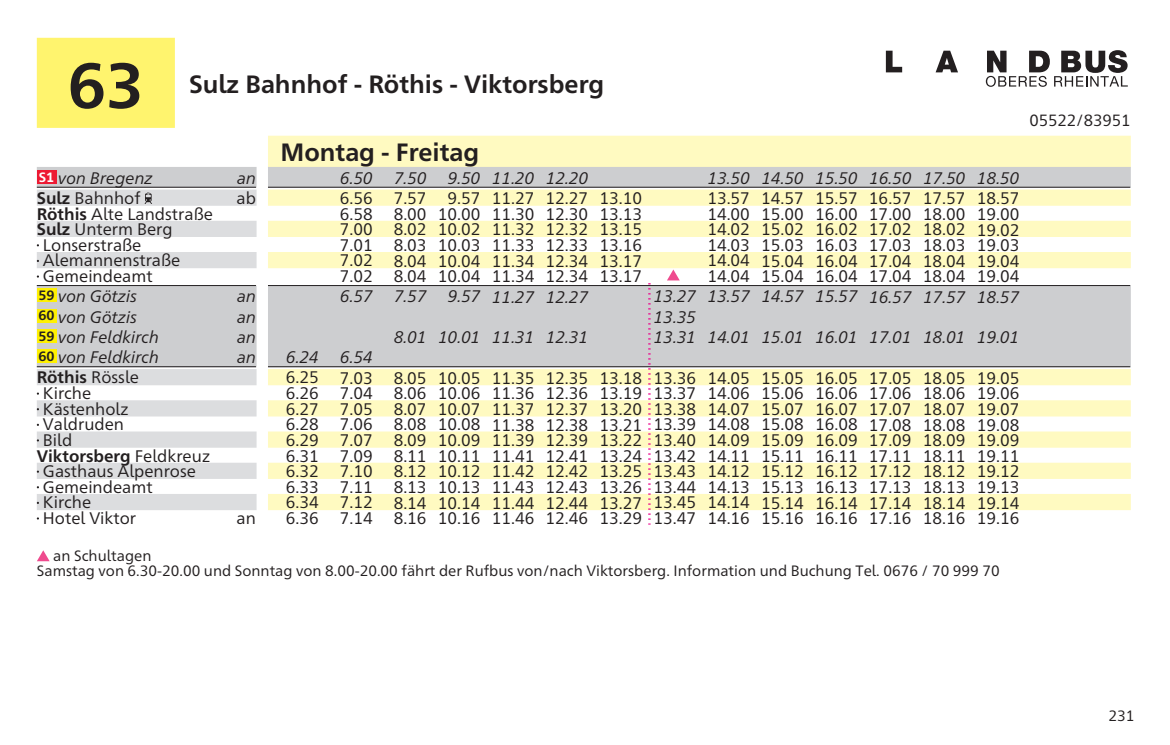
<style>
.page{position:relative;width:1170px;height:745px;background:#fff}
.page>*{position:absolute;margin:0;border:0;box-sizing:border-box;transform-origin:0 0}
.t1{font:700 63.75px "Neue Frutiger VVV";color:#231f20}
.t2{font:700 25px "Neue Frutiger VVV";color:#231f20}
.t3{font:16.75px/15.5px "Neue Frutiger VVV";color:#231f20;text-align:justify}
.t4{font:italic 16.75px/20.2px "Neue Frutiger VVV";color:#231f20;text-align:justify}
.t5{font:700 16.75px "Neue Frutiger VVV";color:#231f20}
.t6{font:16.25px "Neue Frutiger VVV";color:#231f20}
.t7{font:15px/15px "Neue Frutiger VVV";color:#231f20}
.t8{font:15px "Neue Frutiger 1450 for VV";color:#231f20}
.s1{font-weight:700;font-style:normal;font-size:13.5px;color:#fff}
.s2{font-weight:700}
.s3{font-weight:700;font-style:normal;font-size:13.5px}
.s4{font-weight:400}
</style>
<div class="page">
<div style="left:37px;top:221px;width:219px;height:16px;background:#dcdddf"></div>
<svg style="left:37px;top:286px;width:219px;height:99px;background:#cfd0d2"></svg>
<svg style="left:268px;top:136px;width:862px;height:70px;background:#efecc6"></svg>
<div style="left:268px;top:221px;width:862px;height:16px;background:#fffac1"></div>
<hr style="left:37px;top:285px;width:219px;height:1px;background:#231f20">
<hr style="left:37px;top:366px;width:219px;height:1px;background:#231f20">
<hr style="left:268px;top:187px;width:862px;height:1px;background:#231f20">
<div style="left:37px;top:38px;width:138px;height:90px;background:#fff46e"></div>
<svg style="left:885px;top:51px;width:17px;height:21px"></svg>
<svg style="left:935px;top:51px;width:22px;height:21px"></svg>
<svg style="left:985px;top:50px;width:142px;height:37px"></svg>
<svg style="left:37px;top:167px;width:219px;height:39px;background:#d1cbcd"></svg>
<div style="left:37px;top:252px;width:219px;height:16px;background:#dcdddf"></div>
<div style="left:37px;top:288px;width:19px;height:14px;background:#fff101"></div>
<div style="left:37px;top:309px;width:19px;height:13px;background:#fff101"></div>
<div style="left:37px;top:329px;width:19px;height:13px;background:#fff101"></div>
<div style="left:37px;top:349px;width:19px;height:14px;background:#fff101"></div>
<div style="left:37px;top:400px;width:219px;height:16px;background:#dcdddf"></div>
<div style="left:37px;top:431px;width:219px;height:16px;background:#dcdddf"></div>
<div style="left:37px;top:463px;width:219px;height:15px;background:#dcdddf"></div>
<svg style="left:37px;top:486px;width:219px;height:24px"></svg>
<svg style="left:268px;top:252px;width:862px;height:272px"></svg>
<svg style="left:37px;top:550px;width:13px;height:11px"></svg>
<h1 class="t1" style="left:68px;top:59px;width:77px">63</h1>
<h2 class="t2" style="left:189px;top:74px;width:416px">Sulz Bahnhof - Röthis - Viktorsberg</h2>
<h2 class="t2" style="left:280px;top:142px;width:200px">Montag - Freitag</h2>
<p class="t4" style="left:340px;top:169px;width:34px">6.50</p>
<p class="t3" style="left:340px;top:192px;width:34px">6.56<br>6.58<br>7.00<br>7.01<br>7.02<br>7.02</p>
<p class="t4" style="left:340px;top:287px;width:34px">6.57</p>
<p class="t4" style="left:707px;top:169px;width:44px">13.50</p>
<p class="t3" style="left:707px;top:192px;width:44px">13.57<br>14.00<br>14.02<br>14.03<br>14.04<br>14.04</p>
<p class="t4" style="left:707px;top:287px;width:44px">13.57</p>
<p class="t4" style="left:707px;top:328px;width:44px">14.01</p>
<p class="t3" style="left:707px;top:371px;width:44px">14.05<br>14.06<br>14.07<br>14.08<br>14.09<br>14.11<br>14.12<br>14.13<br>14.14<br>14.16</p>
<p class="t4" style="left:394px;top:169px;width:34px">7.50</p>
<p class="t3" style="left:393px;top:192px;width:34px">7.57<br>8.00<br>8.02<br>8.03<br>8.04<br>8.04</p>
<p class="t4" style="left:394px;top:287px;width:34px">7.57</p>
<p class="t4" style="left:394px;top:328px;width:34px">8.01</p>
<p class="t3" style="left:393px;top:371px;width:34px">8.05<br>8.06<br>8.07<br>8.08<br>8.09<br>8.11<br>8.12<br>8.13<br>8.14<br>8.16</p>
<p class="t4" style="left:761px;top:169px;width:44px">14.50</p>
<p class="t3" style="left:761px;top:192px;width:44px">14.57<br>15.00<br>15.02<br>15.03<br>15.04<br>15.04</p>
<p class="t4" style="left:761px;top:287px;width:44px">14.57</p>
<p class="t4" style="left:761px;top:328px;width:44px">15.01</p>
<p class="t3" style="left:761px;top:371px;width:44px">15.05<br>15.06<br>15.07<br>15.08<br>15.09<br>15.11<br>15.12<br>15.13<br>15.14<br>15.16</p>
<p class="t4" style="left:448px;top:169px;width:34px">9.50</p>
<p class="t3" style="left:438px;top:192px;width:44px;text-align:center">9.57<br>10.00<br>10.02<br>10.03<br>10.04<br>10.04</p>
<p class="t4" style="left:448px;top:288px;width:34px">9.57</p>
<p class="t4" style="left:438px;top:328px;width:44px">10.01</p>
<p class="t3" style="left:438px;top:371px;width:44px">10.05<br>10.06<br>10.07<br>10.08<br>10.09<br>10.11<br>10.12<br>10.13<br>10.14<br>10.16</p>
<p class="t4" style="left:815px;top:169px;width:44px">15.50</p>
<p class="t3" style="left:815px;top:192px;width:44px">15.57<br>16.00<br>16.02<br>16.03<br>16.04<br>16.04</p>
<p class="t4" style="left:815px;top:288px;width:44px">15.57</p>
<p class="t4" style="left:815px;top:328px;width:44px">16.01</p>
<p class="t3" style="left:815px;top:371px;width:44px">16.05<br>16.06<br>16.07<br>16.08<br>16.09<br>16.11<br>16.12<br>16.13<br>16.14<br>16.16</p>
<p class="t4" style="left:39px;top:169px;width:115px"><span class="s1">S1</span> von Bregenz</p>
<p class="t4" style="left:237px;top:169px;width:20px">an</p>
<p class="t3" style="left:37px;top:191px;width:105px"><span class="s2">Sulz</span> Bahnhof</p>
<p class="t3" style="left:236px;top:191px;width:21px">ab</p>
<p class="t3" style="left:37px;top:207px;width:178px"><span class="s2">Röthis</span> Alte Landstraße</p>
<p class="t3" style="left:37px;top:223px;width:137px"><span class="s2">Sulz</span> Unterm Berg</p>
<p class="t3" style="left:43px;top:238px;width:100px">Lonserstraße</p>
<p class="t3" style="left:43px;top:254px;width:139px">Alemannenstraße</p>
<p class="t3" style="left:43px;top:269px;width:111px">Gemeindeamt</p>
<p class="t4" style="left:38px;top:287px;width:100px"><span class="s3">59</span> von Götzis</p>
<p class="t4" style="left:237px;top:287px;width:20px">an</p>
<p class="t4" style="left:38px;top:308px;width:100px"><span class="s3">60</span> von Götzis</p>
<p class="t4" style="left:237px;top:308px;width:20px">an</p>
<p class="t4" style="left:38px;top:328px;width:122px"><span class="s3">59</span> von Feldkirch</p>
<p class="t4" style="left:237px;top:328px;width:20px">an</p>
<p class="t4" style="left:38px;top:348px;width:122px"><span class="s3">60</span> von Feldkirch</p>
<p class="t4" style="left:237px;top:348px;width:20px">an</p>
<p class="t5" style="left:37px;top:370px;width:104px">Röthis <span class="s4">Rössle</span></p>
<p class="t3" style="left:43px;top:386px;width:50px">Kirche</p>
<p class="t3" style="left:43px;top:402px;width:87px">Kästenholz</p>
<p class="t3" style="left:43px;top:418px;width:83px">Valdruden</p>
<p class="t3" style="left:43px;top:433px;width:31px">Bild</p>
<p class="t5" style="left:37px;top:448px;width:175px">Viktorsberg <span class="s4">Feldkreuz</span></p>
<p class="t3" style="left:43px;top:464px;width:155px">Gasthaus Alpenrose</p>
<p class="t3" style="left:43px;top:480px;width:111px">Gemeindeamt</p>
<p class="t3" style="left:43px;top:496px;width:50px">Kirche</p>
<p class="t3" style="left:43px;top:511px;width:95px">Hotel Viktor</p>
<p class="t3" style="left:236px;top:511px;width:21px">an</p>
<p class="t4" style="left:492px;top:169px;width:44px">11.20</p>
<p class="t3" style="left:491px;top:192px;width:44px">11.27<br>11.30<br>11.32<br>11.33<br>11.34<br>11.34</p>
<p class="t4" style="left:492px;top:288px;width:44px">11.27</p>
<p class="t4" style="left:492px;top:328px;width:44px">11.31</p>
<p class="t3" style="left:491px;top:371px;width:44px">11.35<br>11.36<br>11.37<br>11.38<br>11.39<br>11.41<br>11.42<br>11.43<br>11.44<br>11.46</p>
<p class="t4" style="left:869px;top:169px;width:44px">16.50</p>
<p class="t3" style="left:868px;top:192px;width:44px">16.57<br>17.00<br>17.02<br>17.03<br>17.04<br>17.04</p>
<p class="t4" style="left:869px;top:288px;width:44px">16.57</p>
<p class="t4" style="left:869px;top:328px;width:44px">17.01</p>
<p class="t3" style="left:868px;top:371px;width:44px">17.05<br>17.06<br>17.07<br>17.08<br>17.09<br>17.11<br>17.12<br>17.13<br>17.14<br>17.16</p>
<p class="t4" style="left:546px;top:169px;width:44px">12.20</p>
<p class="t3" style="left:545px;top:192px;width:44px">12.27<br>12.30<br>12.32<br>12.33<br>12.34<br>12.34</p>
<p class="t4" style="left:546px;top:288px;width:44px">12.27</p>
<p class="t4" style="left:546px;top:328px;width:44px">12.31</p>
<p class="t3" style="left:545px;top:371px;width:44px">12.35<br>12.36<br>12.37<br>12.38<br>12.39<br>12.41<br>12.42<br>12.43<br>12.44<br>12.46</p>
<p class="t4" style="left:923px;top:169px;width:44px">17.50</p>
<p class="t3" style="left:922px;top:192px;width:44px">17.57<br>18.00<br>18.02<br>18.03<br>18.04<br>18.04</p>
<p class="t4" style="left:923px;top:288px;width:44px">17.57</p>
<p class="t4" style="left:923px;top:328px;width:44px">18.01</p>
<p class="t3" style="left:922px;top:371px;width:44px">18.05<br>18.06<br>18.07<br>18.08<br>18.09<br>18.11<br>18.12<br>18.13<br>18.14<br>18.16</p>
<p class="t4" style="left:977px;top:169px;width:44px">18.50</p>
<p class="t3" style="left:976px;top:192px;width:44px">18.57<br>19.00<br>19.02<br>19.03<br>19.04<br>19.04</p>
<p class="t4" style="left:977px;top:288px;width:44px">18.57</p>
<p class="t4" style="left:977px;top:328px;width:44px">19.01</p>
<p class="t3" style="left:976px;top:371px;width:44px">19.05<br>19.06<br>19.07<br>19.08<br>19.09<br>19.11<br>19.12<br>19.13<br>19.14<br>19.16</p>
<p class="t7" style="left:37px;top:549px;width:964px;text-indent:16px">an Schultagen<br>Samstag von 6.30-20.00 und Sonntag von 8.00-20.00 fährt der Rufbus von/nach Viktorsberg. Information und Buchung Tel. 0676 / 70 999 70</p>
<p class="t3" style="left:599px;top:192px;width:44px">13.10<br>13.13<br>13.15<br>13.16<br>13.17<br>13.17</p>
<p class="t4" style="left:654px;top:287px;width:44px">13.27<br>13.35<br>13.31</p>
<p class="t3" style="left:653px;top:371px;width:44px">13.36<br>13.37<br>13.38<br>13.39<br>13.40<br>13.42<br>13.43<br>13.44<br>13.45<br>13.47</p>
<p class="t4" style="left:286px;top:348px;width:34px">6.24</p>
<p class="t3" style="left:286px;top:371px;width:34px">6.25<br>6.26<br>6.27<br>6.28<br>6.29<br>6.31<br>6.32<br>6.33<br>6.34<br>6.36</p>
<p class="t4" style="left:340px;top:348px;width:34px">6.54</p>
<p class="t3" style="left:340px;top:371px;width:34px">7.03<br>7.04<br>7.05<br>7.06<br>7.07<br>7.09<br>7.10<br>7.11<br>7.12<br>7.14</p>
<p class="t3" style="left:599px;top:371px;width:44px">13.18<br>13.19<br>13.20<br>13.21<br>13.22<br>13.24<br>13.25<br>13.26<br>13.27<br>13.29</p>
<p class="t6" style="left:1029px;top:114px;width:103px">05522/83951</p>
<p class="t8" style="left:1108px;top:704px;width:27px">231</p>
</div>
